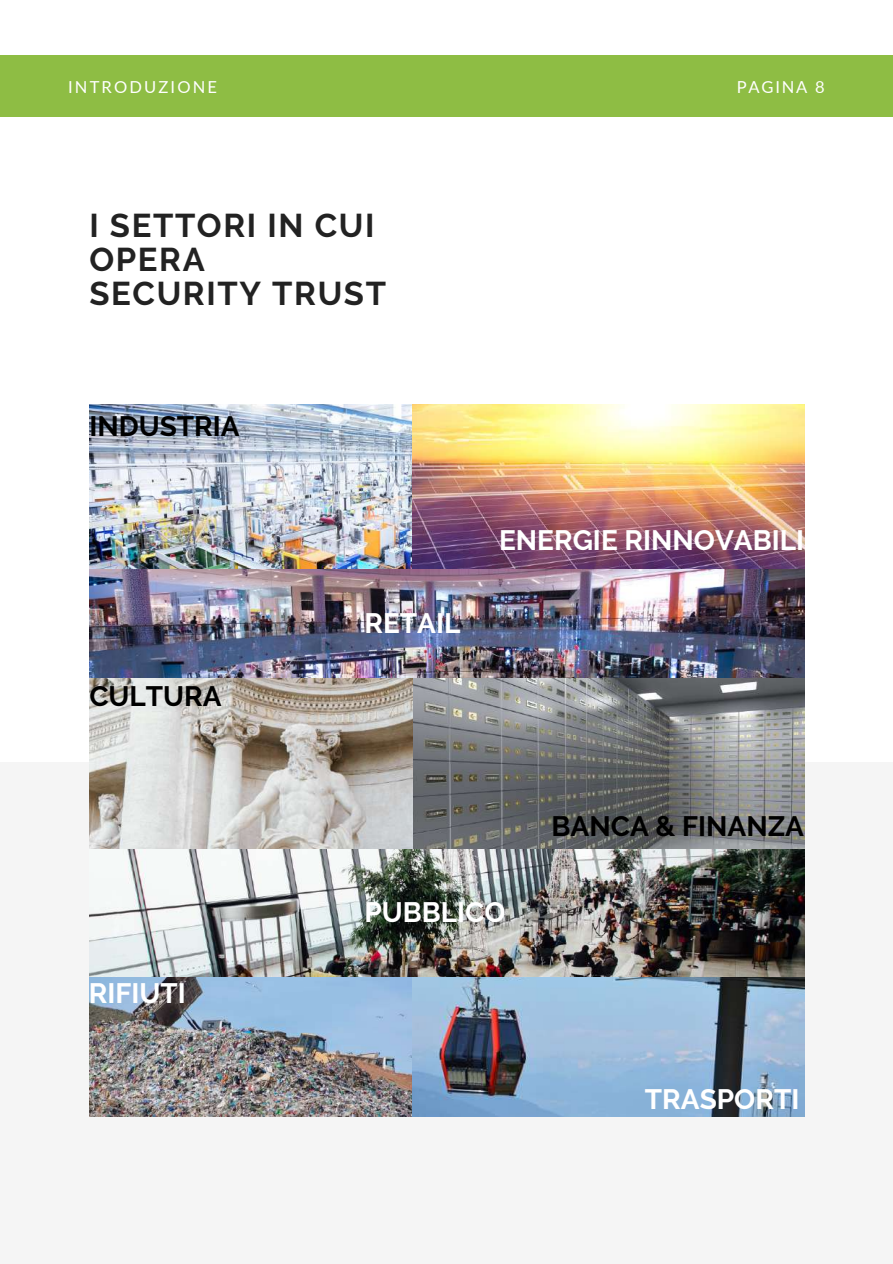
<style>
.page{position:relative;width:893px;height:1264px;background:#fff}
.page>*{position:absolute;margin:0;border:0;box-sizing:border-box;transform-origin:0 0}
.t1{font:700 32.85px/33.8px "Raleway";letter-spacing:.05em;color:#222}
.t2{font:700 27.9px "Raleway";color:#fff}
.t3{font:700 27.9px "Raleway";color:#000}
.t4{font:16.5px "Lato";letter-spacing:.13em;color:#fff}
</style>
<div class="page">
<div style="left:0;top:55px;width:892px;height:61px;background:#8ebd44"></div>
<div style="left:0;top:762px;width:892px;height:501px;background:#f5f5f5"></div>
<img style="left:89px;top:404px;width:715px;height:712px">
<p class="t4" style="left:68px;top:77px;width:150px">INTRODUZIONE</p>
<p class="t4" style="left:736px;top:76px;width:90px">PAGINA 8</p>
<p class="t1" style="left:89px;top:209px;width:298px">I SETTORI IN CUI<br>OPERA<br>SECURITY TRUST</p>
<p class="t3" style="left:89px;top:410px;width:152px">INDUSTRIA</p>
<p class="t3" style="left:89px;top:679px;width:134px">CULTURA</p>
<p class="t2" style="left:89px;top:977px;width:98px">RIFIUTI</p>
<p class="t2" style="left:364px;top:606px;width:97px">RETAIL</p>
<p class="t2" style="left:499px;top:524px;width:306px">ENERGIE RINNOVABILI</p>
<p class="t3" style="left:551px;top:809px;width:254px">BANCA &amp; FINANZA</p>
<p class="t2" style="left:364px;top:895px;width:143px">PUBBLICO</p>
<p class="t2" style="left:645px;top:1083px;width:156px">TRASPORTI</p>
</div>
